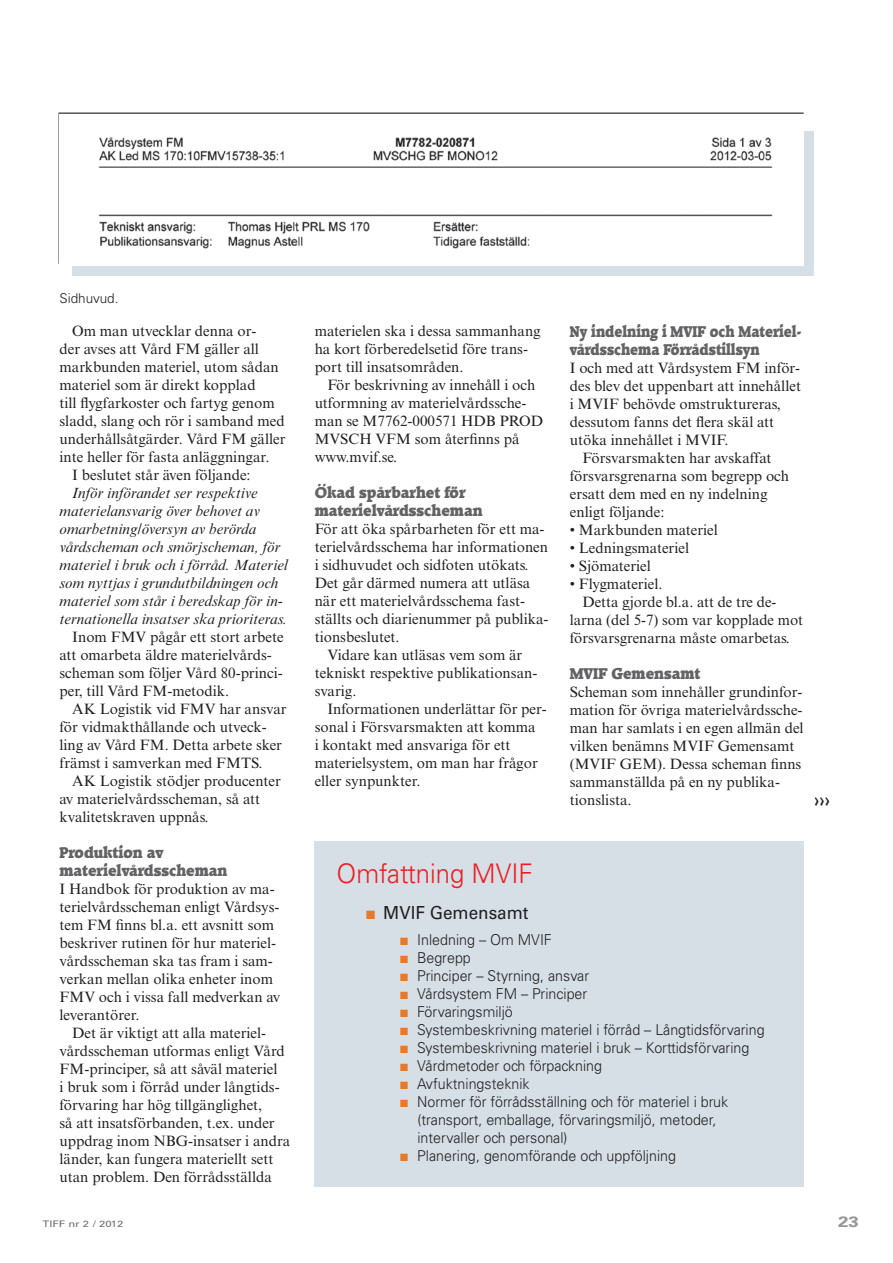
<style>
.page{position:relative;width:893px;height:1263px;background:#fff}
.page>*{position:absolute;margin:0;border:0;box-sizing:border-box;transform-origin:0 0}
.Rubrik{font:300 27px "Univers LT Std";color:#ee1d23;scale:.95 1}
.Rubrik-2{font:18px "Univers LT Std";color:#231f20;scale:.95 1}
.fortspil{font:18px "Raleigh";color:#231f20;scale:1.2 1}
.bröd_med{font:15px/18px "Times New Roman MT Std";color:#231f20}
.bröd_utan{font:15px/18px "Times New Roman MT Std";color:#231f20}
.Rubrik-3{font:300 15px/18px "Univers LT Std";color:#231f20;scale:.95 1}
.bröd_med-2{font:italic 15px/18px "Times New Roman MT Std";color:#231f20}
.mellis{font:800 15px "Raleigh";color:#636366;scale:.95 1}
.mellis-2{font:800 15px/18px "Raleigh";color:#636366;scale:.89 1}
.t1{font:700 15px "Univers LT Std";color:#939598;scale:1.25 1}
.bildtext{font:300 13.5px "Univers LT Std";color:#231f20}
.t2{font:9px "Univers LT Std";letter-spacing:.005em;color:#6c6d70;scale:1.25 1}
.s1{color:#e97928}
</style>
<div class="page">
<div style="left:72px;top:131px;width:741px;height:145px;background:#d5dfe5"></div>
<div style="left:58px;top:112px;width:746px;height:152px;background:#231f20;opacity:.75"></div>
<img style="left:60px;top:115px;width:744px;height:150px">
<div style="left:315px;top:841px;width:489px;height:345px;background:#d5dfe5"></div>
<p class="bildtext" style="left:60px;top:290px;width:61px">Sidhuvud.</p>
<p class="bröd_med" style="left:60px;top:322px;width:228px;text-indent:13px">Om man utvecklar denna or-<br>der avses att Vård FM gäller all markbunden materiel, utom sådan materiel som är direkt kopplad<br>till flygfarkoster och fartyg genom sladd, slang och rör i samband med underhållsåtgärder. Vård FM gäller inte heller för fasta anläggningar.</p>
<p class="bröd_med" style="left:72px;top:466px;width:180px">I beslutet står även följande:</p>
<p class="bröd_med-2" style="left:60px;top:484px;width:230px;text-indent:13px">Inför införandet ser respektive materielansvarig över behovet av omarbetning/översyn av berörda vårdscheman och smörjscheman, för materiel i bruk och i förråd. Materiel som nyttjas i grundutbildningen och materiel som står i beredskap för in&shy;ternationella insatser ska prioriteras.</p>
<p class="bröd_med" style="left:60px;top:628px;width:226px;text-indent:13px">Inom FMV pågår ett stort arbete att omarbeta äldre materielvårds&shy;scheman som följer Vård 80-princi&shy;per, till Vård FM-metodik.</p>
<p class="bröd_med" style="left:60px;top:700px;width:229px;text-indent:13px">AK Logistik vid FMV har ansvar för vidmakthållande och utveck&shy;ling av Vård FM. Detta arbete sker främst i samverkan med FMTS.</p>
<p class="bröd_med" style="left:60px;top:772px;width:223px;text-indent:13px">AK Logistik stödjer producenter av materielvårdsscheman, så att kvalitetskraven uppnås.</p>
<p class="mellis" style="left:60px;top:843px;width:111px">Produktion av</p>
<p class="mellis" style="left:60px;top:861px;width:178px">materielvårdsscheman</p>
<p class="bröd_utan" style="left:60px;top:880px;width:222px">I Handbok för produktion av ma&shy;terielvårdsscheman enligt Vårdsys&shy;tem FM finns bl.a. ett avsnitt som beskriver rutinen för hur materiel&shy;vårdsscheman ska tas fram i sam&shy;verkan mellan olika enheter inom<br>FMV och i vissa fall medverkan av leverantörer.</p>
<p class="bröd_med" style="left:60px;top:1024px;width:232px;text-indent:13px">Det är viktigt att alla materiel&shy;vårdsscheman utformas enligt Vård FM-principer, så att såväl materiel<br>i bruk som i förråd under långtids&shy;förvaring har hög tillgänglighet,<br>så att insatsförbanden, t.ex. under uppdrag inom NBG-insatser i andra länder, kan fungera materiellt sett utan problem. Den förrådsställda</p>
<p class="bröd_med" style="left:315px;top:322px;width:228px">materielen ska i dessa sammanhang ha kort förberedelsetid före trans&shy;port till insatsområden.</p>
<p class="bröd_med" style="left:315px;top:376px;width:230px;text-indent:13px">För beskrivning av innehåll i och utformning av materielvårdssche&shy;man se M7762-000571 HDB PROD<br>MVSCH VFM som återfinns på www.mvif.se.</p>
<p class="mellis" style="left:315px;top:483px;width:160px">Ökad spårbarhet för</p>
<p class="mellis" style="left:315px;top:501px;width:178px">materielvårdsscheman</p>
<p class="bröd_utan" style="left:315px;top:520px;width:235px">För att öka spårbarheten för ett ma&shy;terielvårdsschema har informationen i sidhuvudet och sidfoten utökats.<br>Det går därmed numera att utläsa när ett materielvårdsschema fast&shy;ställts och diarienummer på publika&shy;tionsbeslutet.</p>
<p class="bröd_med" style="left:315px;top:646px;width:224px;text-indent:13px">Vidare kan utläsas vem som är tekniskt respektive publikationsan&shy;svarig.</p>
<p class="bröd_med" style="left:315px;top:700px;width:234px;text-indent:13px">Informationen underlättar för per&shy;sonal i Försvarsmakten att komma<br>i kontakt med ansvariga för ett materielsystem, om man har frågor eller synpunkter.</p>
<p class="mellis-2" style="left:570px;top:322px;width:262px">Ny indelning i MVIF och Materiel&shy;vårdsschema Förrådstillsyn</p>
<p class="bröd_utan" style="left:570px;top:359px;width:233px">I och med att Vårdsystem FM inför&shy;des blev det uppenbart att innehållet i MVIF behövde omstruktureras, dessutom fanns det flera skäl att utöka innehållet i MVIF.</p>
<p class="bröd_med" style="left:570px;top:449px;width:221px;text-indent:13px">Försvarsmakten har avskaffat försvarsgrenarna som begrepp och ersatt dem med en ny indelning enligt följande:</p>
<p class="bröd_utan" style="left:570px;top:521px;width:150px">• Markbunden materiel</p>
<p class="bröd_utan" style="left:570px;top:539px;width:121px">• Ledningsmateriel</p>
<p class="bröd_utan" style="left:570px;top:557px;width:83px">• Sjömateriel</p>
<p class="bröd_utan" style="left:570px;top:575px;width:94px">• Flygmateriel.</p>
<p class="bröd_med" style="left:570px;top:593px;width:235px;text-indent:13px">Detta gjorde bl.a. att de tre de&shy;larna (del 5-7) som var kopplade mot försvarsgrenarna måste omarbetas.</p>
<p class="mellis" style="left:570px;top:664px;width:139px">MVIF Gemensamt</p>
<p class="bröd_utan" style="left:570px;top:683px;width:235px">Scheman som innehåller grundinfor&shy;mation för övriga materielvårdssche&shy;man har samlats i en egen allmän del vilken benämns MVIF Gemensamt (MVIF GEM). Dessa scheman finns sammanställda på en ny publika&shy;tionslista.</p>
<p class="fortspil" style="left:814px;top:789px;width:15px">&gt;&gt;&gt;</p>
<p class="Rubrik" style="left:336px;top:857px;width:208px">Omfattning MVIF</p>
<p class="Rubrik-2" style="left:366px;top:902px;width:172px"><span class="s1">■</span> MVIF Gemensamt</p>
<p class="Rubrik-3" style="left:400px;top:931px;width:161px"><span class="s1">■</span> Inledning – Om MVIF</p>
<p class="Rubrik-3" style="left:400px;top:949px;width:76px"><span class="s1">■</span> Begrepp</p>
<p class="Rubrik-3" style="left:400px;top:967px;width:200px"><span class="s1">■</span> Principer – Styrning, ansvar</p>
<p class="Rubrik-3" style="left:400px;top:985px;width:198px"><span class="s1">■</span> Vårdsystem FM – Principer</p>
<p class="Rubrik-3" style="left:400px;top:1003px;width:120px"><span class="s1">■</span> Förvaringsmiljö</p>
<p class="Rubrik-3" style="left:400px;top:1021px;width:385px"><span class="s1">■</span> Systembeskrivning materiel i förråd – Långtidsförvaring</p>
<p class="Rubrik-3" style="left:400px;top:1039px;width:369px"><span class="s1">■</span> Systembeskrivning materiel i bruk – Korttidsförvaring</p>
<p class="Rubrik-3" style="left:400px;top:1057px;width:214px"><span class="s1">■</span> Vårdmetoder och förpackning</p>
<p class="Rubrik-3" style="left:400px;top:1075px;width:138px"><span class="s1">■</span> Avfuktningsteknik</p>
<p class="Rubrik-3" style="left:417px;top:1093px;width:329px;text-indent:-17px"><span class="s1">■</span> Normer för förrådsställning och för materiel i bruk (transport, emballage, förvaringsmiljö, metoder, intervaller och personal)</p>
<p class="Rubrik-3" style="left:400px;top:1147px;width:292px"><span class="s1">■</span> Planering, genomförande och uppföljning</p>
<p class="t2" style="left:43px;top:1218px;width:66px">TIFF nr 2 / 2012</p>
<p class="t1" style="left:838px;top:1213px;width:18px">23</p>
</div>
